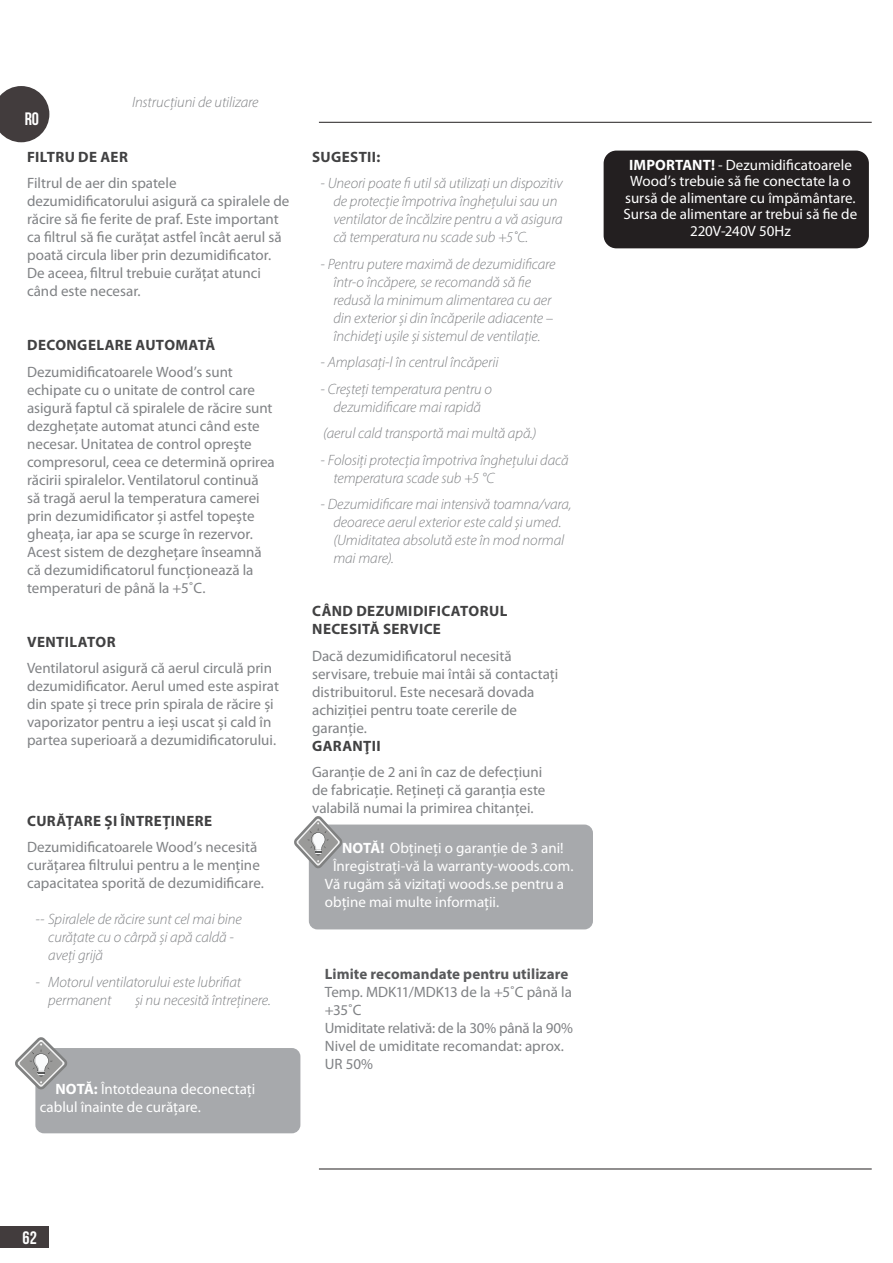
<style>
.page{position:relative;width:893px;height:1263px;background:#fff}
.page>*{position:absolute;margin:0;border:0;box-sizing:border-box;transform-origin:0 0}
.t1{font:18px "Bebas Neue";color:#fff}
.Body_Text{font:15px/18px "Myriad Pro";color:#808285}
.Indent_Style{font:italic 300 15px/18px "Myriad Pro";letter-spacing:-.005em;color:#808285}
.Note_Style{font:15px/18px "Myriad Pro";color:#fff}
.Body_Text-2{font:15px/16.5px "Myriad Pro";color:#fff;text-align:center}
.body_Header{font:700 15px/18px "Myriad Pro";letter-spacing:.025em;color:#414142}
.Note_Style-2{font:700 15px "Myriad Pro";letter-spacing:.005em;color:#58595b}
.s1{font-weight:700}
</style>
<div class="page">
<div style="left:0;top:1226px;width:49px;height:21px;background:#423c3d"></div>
<svg style="left:0;top:86px;width:49px;height:56px;background:#605b5c"></svg>
<hr style="left:319px;top:122px;width:553px;height:1px;background:#231f20">
<hr style="left:319px;top:1168px;width:553px;height:1px;background:#231f20">
<div style="left:309px;top:824px;width:284px;height:105px;background:#a7a9ac;border-radius:9px"></div>
<svg style="left:294px;top:816px;width:49px;height:53px"></svg>
<div style="left:35px;top:1048px;width:265px;height:85px;background:#a7a9ac;border-radius:9px"></div>
<svg style="left:15px;top:1037px;width:52px;height:53px"></svg>
<div style="left:604px;top:151px;width:265px;height:97px;background:#231f20;border-radius:13px"></div>
<p class="t1" style="left:25px;top:109px;width:16px">RO</p>
<p class="Indent_Style" style="left:132px;top:93px;width:128px">Instrucțiuni de utilizare</p>
<p class="body_Header" style="left:27px;top:147px;width:102px">FILTRU DE AER</p>
<p class="Body_Text" style="left:27px;top:175px;width:264px">Filtrul de aer din spatele dezumidificatorului asigură ca spiralele de răcire să fie ferite de praf. Este important ca filtrul să fie curățat astfel încât aerul să poată circula liber prin dezumidificator.<br>De aceea, filtrul trebuie curățat atunci când este necesar.</p>
<p class="body_Header" style="left:27px;top:336px;width:190px">DECONGELARE AUTOMATĂ</p>
<p class="Body_Text" style="left:27px;top:363px;width:249px">Dezumidificatoarele Wood’s sunt echipate cu o unitate de control care asigură faptul că spiralele de răcire sunt dezghețate automat atunci când este necesar. Unitatea de control opreşte compresorul, ceea ce determină oprirea răcirii spiralelor. Ventilatorul continuă să tragă aerul la temperatura camerei prin dezumidificator și astfel topeşte gheața, iar apa se scurge în rezervor.<br>Acest sistem de dezghețare înseamnă că dezumidificatorul funcționează la temperaturi de până la +5˚C.</p>
<p class="body_Header" style="left:27px;top:632px;width:90px">VENTILATOR</p>
<p class="Body_Text" style="left:27px;top:660px;width:254px">Ventilatorul asigură că aerul circulă prin dezumidificator. Aerul umed este aspirat din spate și trece prin spirala de răcire și vaporizator pentru a ieși uscat și cald în partea superioară a dezumidificatorului.</p>
<p class="body_Header" style="left:27px;top:811px;width:187px">CURĂȚARE ȘI ÎNTREȚINERE</p>
<p class="Body_Text" style="left:27px;top:839px;width:238px">Dezumidificatoarele Wood’s necesită curățarea filtrului pentru a le menține capacitatea sporită de dezumidificare.</p>
<p class="Indent_Style" style="left:48px;top:910px;width:195px;text-indent:-13px">-- Spiralele de răcire sunt cel mai bine curățate cu o cârpă și apă caldă - aveți grijă</p>
<p class="Indent_Style" style="left:48px;top:973px;width:194px;text-indent:-13px">- Motorul ventilatorului este lubrifiat permanent</p>
<p class="Indent_Style" style="left:135px;top:991px;width:137px">și nu necesită întreținere.</p>
<p class="Note_Style" style="left:40px;top:1080px;width:217px;text-indent:16px"><span class="s1">NOTĂ:</span> Întotdeauna deconectați cablul înainte de curățare.</p>
<p class="body_Header" style="left:312px;top:147px;width:70px">SUGESTII:</p>
<p class="Indent_Style" style="left:333px;top:174px;width:231px;text-indent:-13px">- Uneori poate fi util să utilizați un dispozitiv de protecție împotriva înghețului sau un ventilator de încălzire pentru a vă asigura că temperatura nu scade sub +5˚C.</p>
<p class="Indent_Style" style="left:333px;top:255px;width:224px;text-indent:-13px">- Pentru putere maximă de dezumidificare într-o încăpere, se recomandă să fie redusă la minimum alimentarea cu aer din exterior și din încăperile adiacente – închideţi ușile și sistemul de ventilație.</p>
<p class="Indent_Style" style="left:321px;top:353px;width:179px">- Amplasați-l în centrul încăperii</p>
<p class="Indent_Style" style="left:321px;top:380px;width:173px;text-align:center">- Creșteți temperatura pentru o dezumidificare mai rapidă</p>
<p class="Indent_Style" style="left:323px;top:424px;width:215px">(aerul cald transportă mai multă apă.)</p>
<p class="Indent_Style" style="left:333px;top:451px;width:237px;text-indent:-13px">- Folosiți protecția împotriva înghețului dacă temperatura scade sub +5 °C</p>
<p class="Indent_Style" style="left:333px;top:495px;width:240px;text-indent:-13px">- Dezumidificare mai intensivă toamna/vara, deoarece aerul exterior este cald și umed. (Umiditatea absolută este în mod normal mai mare).</p>
<p class="body_Header" style="left:312px;top:602px;width:197px">CÂND DEZUMIDIFICATORUL<br>NECESITĂ SERVICE</p>
<p class="Body_Text" style="left:312px;top:647px;width:248px">Dacă dezumidificatorul necesită servisare, trebuie mai întâi să contactați distribuitorul. Este necesară dovada achiziției pentru toate cererile de garanție.</p>
<p class="body_Header" style="left:312px;top:736px;width:70px">GARANŢII</p>
<p class="Body_Text" style="left:312px;top:764px;width:235px">Garanție de 2 ani în caz de defecțiuni de fabricație. Rețineți că garanția este valabilă numai la primirea chitanţei.</p>
<p class="Note_Style" style="left:342px;top:839px;width:223px"><span class="s1">NOTĂ!</span> Obțineți o garanție de 3 ani!</p>
<p class="Note_Style" style="left:333px;top:857px;width:242px">Înregistrați-vă la warranty-woods.com.</p>
<p class="Note_Style" style="left:325px;top:875px;width:241px">Vă rugăm să vizitați woods.se pentru a</p>
<p class="Note_Style" style="left:325px;top:893px;width:176px">obţine mai multe informații.</p>
<p class="Note_Style-2" style="left:325px;top:964px;width:245px">Limite recomandate pentru utilizare</p>
<p class="Body_Text" style="left:325px;top:983px;width:249px">Temp. MDK11/MDK13 de la +5˚C până la +35˚C</p>
<p class="Body_Text" style="left:325px;top:1019px;width:250px">Umiditate relativă: de la 30% până la 90%</p>
<p class="Body_Text" style="left:325px;top:1037px;width:241px">Nivel de umiditate recomandat: aprox.<br>UR 50%</p>
<p class="t1" style="left:23px;top:1228px;width:16px">62</p>
<p class="Body_Text-2" style="left:625px;top:157px;width:232px"><span class="s1">IMPORTANT!</span> - Dezumidificatoarele<br>Wood’s trebuie să fie conectate la o sursă de alimentare cu împământare.</p>
<p class="Body_Text-2" style="left:624px;top:206px;width:235px">Sursa de alimentare ar trebui să fie de<br>220V-240V 50Hz</p>
</div>
